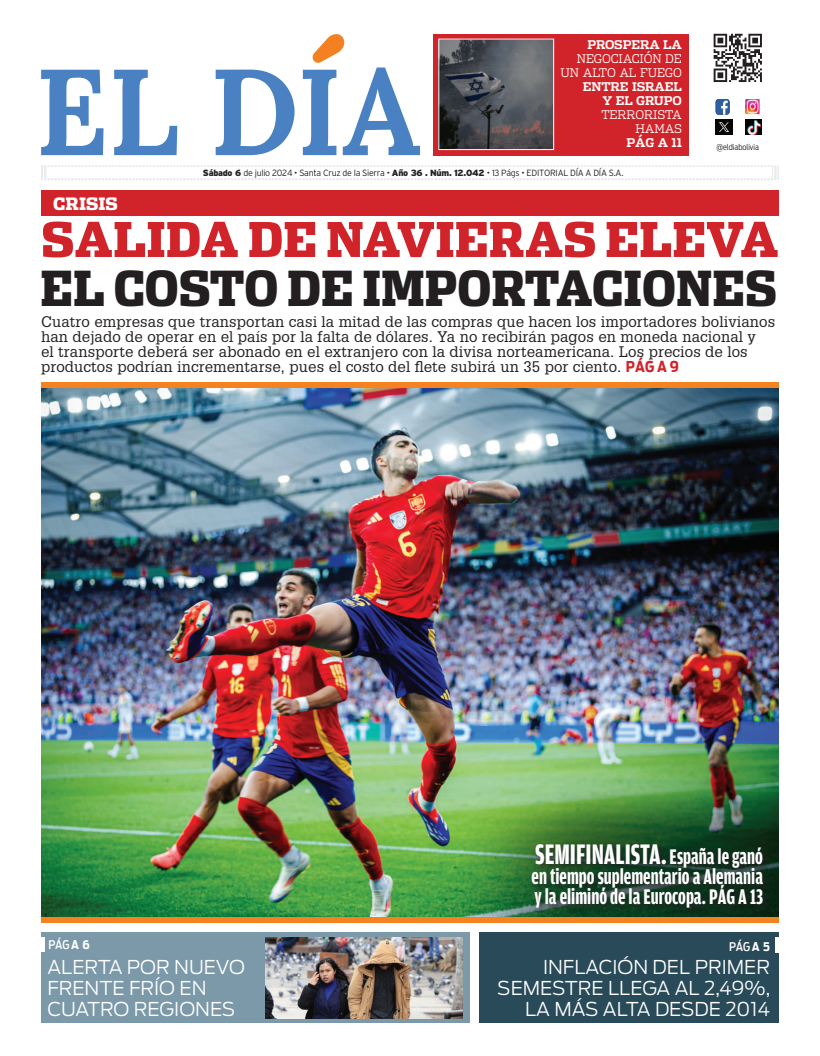
<style>
.page{position:relative;width:820px;height:1056px;background:#fff}
.page>*{position:absolute;margin:0;border:0;box-sizing:border-box;transform-origin:0 0}
.t1{font:900 48px "Dispatch Cond";color:#231f20}
.t2{font:900 47.5px "Dispatch Cond";color:#d1232a;scale:1.05 1}
.t3{font:700 30px "Amplitude Comp";color:#fff;scale:.95 1}
.t4{font:700 22.5px/20px "Amplitude Comp";color:#fff;scale:.95 1}
.t5{font:300 19px/21px "Antenna";color:#fff;text-align:right}
.t6{font:900 17px "Dispatch";color:#fff;scale:.95 1}
.t7{font:15px/15.1px "Glypha";letter-spacing:.01em;color:#231f20}
.t8{font:300 12px/14px "Dispatch";letter-spacing:-.01em;color:#fff;text-align:right}
.t9{font:700 12px/14px "Dispatch";letter-spacing:-.01em;color:#fff;text-align:right}
.t10{font:500 12px "Antenna Cond";letter-spacing:-.02em;color:#fff}
.t11{font:300 9px "Interstate";letter-spacing:-.03em;color:#231f20}
.t12{font:300 8px "Antenna Cond";color:#231f20}
.s1{font-weight:900}
.s2{font-family:"Antenna Cond";font-weight:700;color:#d1232a}
.s3{font-weight:700}
.s4{font-size:22.5px}
</style>
<div class="page">
<div style="left:41px;top:190px;width:737px;height:26px;background:#d1232a"></div>
<img style="left:41px;top:387px;width:737px;height:530px">
<div style="left:41px;top:917px;width:737px;height:5px;background:#f58220"></div>
<div style="left:41px;top:382px;width:737px;height:5px;background:#f58220"></div>
<div style="left:479px;top:932px;width:299px;height:91px;background:#294a59"></div>
<div style="left:774px;top:937px;width:8px;height:15px;background:#fff"></div>
<div style="left:41px;top:932px;width:428px;height:91px;background:#7b99a9"></div>
<div style="left:37px;top:937px;width:8px;height:14px;background:#fff"></div>
<img style="left:266px;top:937px;width:196px;height:81px">
<svg style="left:41px;top:165px;width:736px;height:15px"></svg>
<div style="left:48px;top:168px;width:724px;height:10px;background:#fff"></div>
<svg style="left:713px;top:34px;width:48px;height:48px"></svg>
<div style="left:432px;top:34px;width:256px;height:121px;background:#d1232a"></div>
<img style="left:440px;top:41px;width:112px;height:107px">
<div style="left:438px;top:39px;width:116px;height:111px;border:1px solid #fff"></div>
<svg style="left:41px;top:70px;width:62px;height:85px"></svg>
<svg style="left:114px;top:70px;width:63px;height:85px"></svg>
<svg style="left:215px;top:70px;width:79px;height:85px"></svg>
<svg style="left:303px;top:34px;width:117px;height:121px"></svg>
<img style="left:745px;top:119px;width:16px;height:16px">
<img style="left:715px;top:120px;width:16px;height:15px">
<img style="left:745px;top:99px;width:14px;height:15px">
<img style="left:715px;top:99px;width:14px;height:16px">
<img style="left:391px;top:751px;width:387px;height:166px">
<div style="left:529px;top:842px;width:241px;height:74px;background:#231f20;opacity:.8"></div>
<p class="t6" style="left:53px;top:191px;width:70px">CRISIS</p>
<p class="t9" style="left:587px;top:36px;width:96px">PROSPERA LA</p>
<p class="t8" style="left:560px;top:51px;width:123px">NEGOCIACIÓN DE<br>UN ALTO AL FUEGO</p>
<p class="t9" style="left:582px;top:78px;width:101px">ENTRE ISRAEL<br>Y EL GRUPO</p>
<p class="t8" style="left:601px;top:107px;width:82px">TERRORISTA<br>HAMAS</p>
<p class="t9" style="left:626px;top:135px;width:57px">pÁg A 11</p>
<p class="t11" style="left:203px;top:168px;width:422px"><span class="s1">Sábado 6</span> de julio 2024 • Santa Cruz de la Sierra • <span class="s1">Año 36 . Núm. 12.042</span> • 13 Págs • EDITORIAL DÍA A DÍA S.A.</p>
<p class="t12" style="left:716px;top:143px;width:44px">@eldiabolivia</p>
<h2 class="t2" style="left:41px;top:209px;width:703px">SALIDA DE NAVIERAS ELEVA</h2>
<h1 class="t1" style="left:41px;top:257px;width:737px">EL COSTO DE IMPORTACIONES</h1>
<p class="t7" style="left:41px;top:313px;width:735px">Cuatro empresas que transportan casi la mitad de las compras que hacen los importadores bolivianos han dejado de operar en el país por la falta de dólares. Ya no recibirán pagos en moneda nacional y<br>el transporte deberá ser abonado en el extranjero con la divisa norteamericana. Los precios de los productos podrían incrementarse, pues el costo del flete subirá un 35 por ciento. <span class="s2">PÁG A 9</span></p>
<p class="t10" style="left:48px;top:937px;width:43px">PÁG <span class="s3">A 6</span></p>
<p class="t5" style="left:47px;top:956px;width:199px;text-align:left">ALERTA POR NUEVO<br>FRENTE FRÍO EN<br>CUATRO REGIONES</p>
<h3 class="t3" style="left:535px;top:838px;width:241px">SEMIFINALISTA. <span class="s4">España le ganó</span></h3>
<h3 class="t4" style="left:531px;top:867px;width:245px">en tiempo suplementario a Alemania y la eliminó de la Eurocopa. PÁG A 13</h3>
<p class="t10" style="left:728px;top:939px;width:42px">PÁG <span class="s3">A 5</span></p>
<p class="t5" style="left:497px;top:956px;width:274px">INFLACIÓN DEL PRIMER<br>SEMESTRE LLEGA AL 2,49%,<br>LA MÁS ALTA DESDE 2014</p>
</div>
